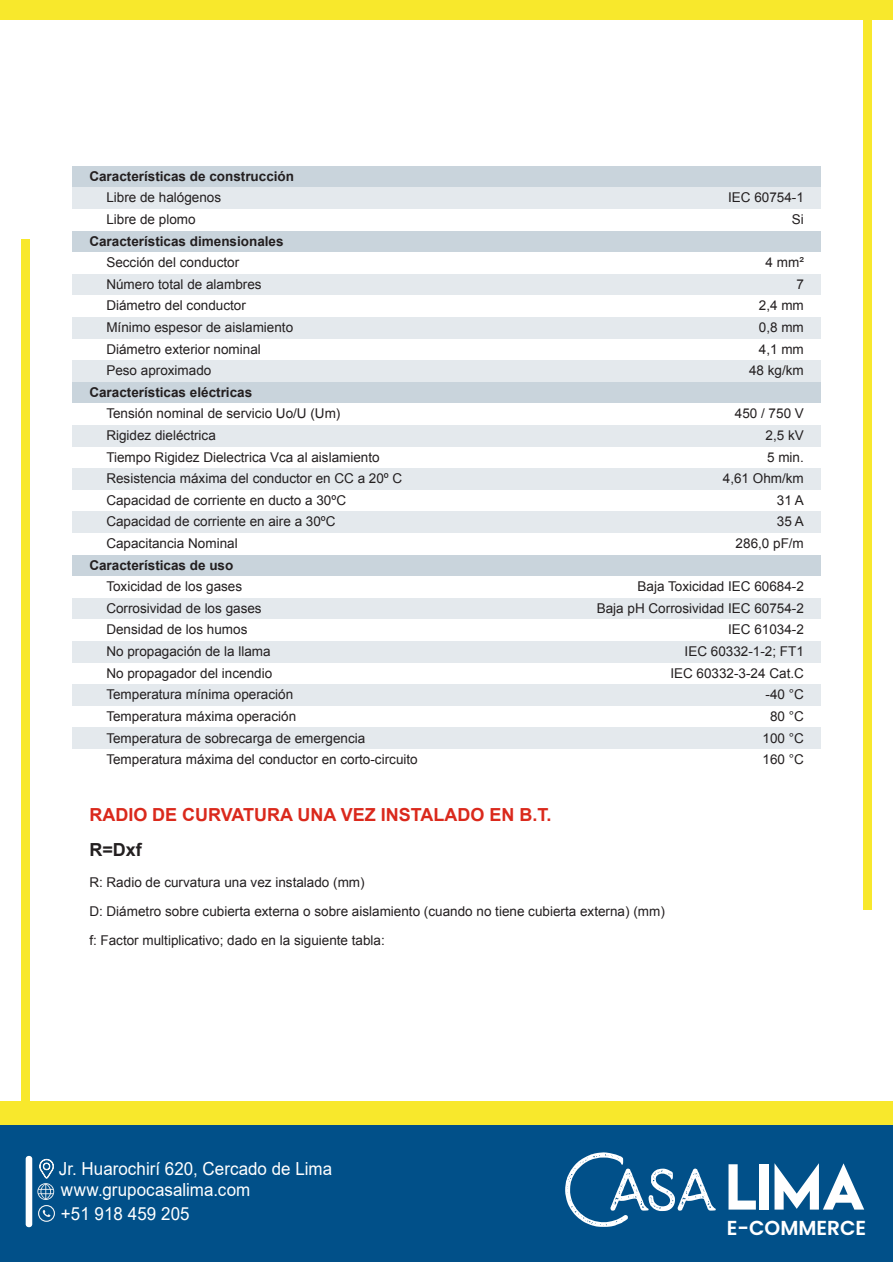
<style>
.page{position:relative;width:893px;height:1262px;background:#fff}
.page>*{position:absolute;margin:0;border:0;box-sizing:border-box;transform-origin:0 0}
.t1{font:600 20.25px "Poppins";color:#fff}
.t2{font:18px/20.7px "Arial";color:#fff;scale:.94 1}
.t3{font:700 18px "Arial";color:#da291c}
.t4{font:700 18px "Arial";color:#231f20}
.t5{font:13.5px/29.1px "Arial";color:#231f20}
.t6{font:700 13.5px "Arial";color:#231f20}
</style>
<div class="page">
<div style="left:0;top:166px;width:892px;height:21px;background:#c9d4dc"></div>
<div style="left:0;top:187px;width:892px;height:22px;background:#e4e9ed"></div>
<div style="left:0;top:231px;width:892px;height:21px;background:#c9d4dc"></div>
<div style="left:0;top:274px;width:892px;height:21px;background:#e4e9ed"></div>
<div style="left:0;top:317px;width:892px;height:22px;background:#e4e9ed"></div>
<div style="left:0;top:360px;width:892px;height:22px;background:#e4e9ed"></div>
<div style="left:0;top:382px;width:892px;height:21px;background:#c9d4dc"></div>
<div style="left:0;top:425px;width:892px;height:22px;background:#e4e9ed"></div>
<div style="left:0;top:468px;width:892px;height:22px;background:#e4e9ed"></div>
<div style="left:0;top:511px;width:892px;height:22px;background:#e4e9ed"></div>
<div style="left:0;top:555px;width:892px;height:21px;background:#c9d4dc"></div>
<div style="left:0;top:598px;width:892px;height:21px;background:#e4e9ed"></div>
<div style="left:0;top:641px;width:892px;height:22px;background:#e4e9ed"></div>
<div style="left:0;top:684px;width:892px;height:22px;background:#e4e9ed"></div>
<div style="left:0;top:727px;width:892px;height:22px;background:#e4e9ed"></div>
<div style="left:0;top:157px;width:72px;height:632px;background:#fff"></div>
<div style="left:821px;top:161px;width:71px;height:632px;background:#fff"></div>
<div style="left:0;top:1101px;width:892px;height:161px;background:#f8e82c"></div>
<div style="left:0;top:0;width:892px;height:20px;background:#f8e82c"></div>
<div style="left:863px;top:0;width:9px;height:909px;background:#f8e82c"></div>
<div style="left:21px;top:240px;width:9px;height:950px;background:#f8e82c"></div>
<div style="left:0;top:1125px;width:892px;height:137px;background:#015089"></div>
<svg style="left:43px;top:1210px;width:7px;height:7px"></svg>
<div style="left:38px;top:1205px;width:17px;height:16px;border:1px solid #f2f3f4;border-radius:50%"></div>
<svg style="left:728px;top:1164px;width:27px;height:45px"></svg>
<div style="left:759px;top:1164px;width:9px;height:45px;background:#fff"></div>
<svg style="left:774px;top:1163px;width:90px;height:46px"></svg>
<svg style="left:565px;top:1152px;width:150px;height:74px"></svg>
<div style="left:26px;top:1155px;width:6px;height:72px;background:#fff;border-radius:3px"></div>
<svg style="left:37px;top:1158px;width:17px;height:41px"></svg>
<p class="t6" style="left:89px;top:167px;width:206px">Características de construcción</p>
<p class="t5" style="left:106px;top:183px;width:116px">Libre de halógenos</p>
<p class="t5" style="left:728px;top:183px;width:77px">IEC 60754-1</p>
<p class="t5" style="left:106px;top:205px;width:91px">Libre de plomo</p>
<p class="t5" style="left:791px;top:205px;width:13px">Si</p>
<p class="t6" style="left:89px;top:232px;width:196px">Características dimensionales</p>
<p class="t5" style="left:106px;top:248px;width:134px">Sección del conductor</p>
<p class="t5" style="left:765px;top:248px;width:40px">4 mm²</p>
<p class="t5" style="left:106px;top:269px;width:157px">Número total de alambres</p>
<p class="t5" style="left:796px;top:269px;width:9px">7</p>
<p class="t5" style="left:106px;top:291px;width:141px">Diámetro del conductor</p>
<p class="t5" style="left:758px;top:291px;width:46px">2,4 mm</p>
<p class="t5" style="left:106px;top:313px;width:188px">Mínimo espesor de aislamiento</p>
<p class="t5" style="left:758px;top:313px;width:46px">0,8 mm</p>
<p class="t5" style="left:106px;top:334px;width:156px">Diámetro exterior nominal</p>
<p class="t5" style="left:758px;top:334px;width:46px">4,1 mm</p>
<p class="t5" style="left:106px;top:356px;width:107px">Peso aproximado</p>
<p class="t5" style="left:749px;top:356px;width:56px">48 kg/km</p>
<p class="t6" style="left:89px;top:383px;width:164px">Características eléctricas</p>
<p class="t5" style="left:106px;top:399px;width:235px">Tensión nominal de servicio Uo/U (Um)</p>
<p class="t5" style="left:734px;top:399px;width:70px">450 / 750 V</p>
<p class="t5" style="left:106px;top:421px;width:111px">Rigidez dieléctrica</p>
<p class="t5" style="left:765px;top:421px;width:40px">2,5 kV</p>
<p class="t5" style="left:106px;top:442px;width:275px">Tiempo Rigidez Dielectrica Vca al aislamiento</p>
<p class="t5" style="left:767px;top:442px;width:38px">5 min.</p>
<p class="t5" style="left:106px;top:464px;width:297px">Resistencia máxima del conductor en CC a 20º C</p>
<p class="t5" style="left:722px;top:464px;width:82px">4,61 Ohm/km</p>
<p class="t5" style="left:106px;top:485px;width:241px">Capacidad de corriente en ducto a 30ºC</p>
<p class="t5" style="left:776px;top:485px;width:29px">31 A</p>
<p class="t5" style="left:106px;top:507px;width:231px">Capacidad de corriente en aire a 30ºC</p>
<p class="t5" style="left:776px;top:507px;width:29px">35 A</p>
<p class="t5" style="left:106px;top:529px;width:133px">Capacitancia Nominal</p>
<p class="t5" style="left:735px;top:529px;width:70px">286,0 pF/m</p>
<p class="t6" style="left:89px;top:556px;width:145px">Características de uso</p>
<p class="t5" style="left:106px;top:572px;width:137px">Toxicidad de los gases</p>
<p class="t5" style="left:637px;top:572px;width:168px">Baja Toxicidad IEC 60684-2</p>
<p class="t5" style="left:106px;top:593px;width:157px">Corrosividad de los gases</p>
<p class="t5" style="left:596px;top:593px;width:208px">Baja pH Corrosividad IEC 60754-2</p>
<p class="t5" style="left:106px;top:615px;width:143px">Densidad de los humos</p>
<p class="t5" style="left:728px;top:615px;width:77px">IEC 61034-2</p>
<p class="t5" style="left:106px;top:637px;width:166px">No propagación de la llama</p>
<p class="t5" style="left:684px;top:637px;width:121px">IEC 60332-1-2; FT1</p>
<p class="t5" style="left:106px;top:658px;width:167px">No propagador del incendio</p>
<p class="t5" style="left:670px;top:658px;width:135px">IEC 60332-3-24 Cat.C</p>
<p class="t5" style="left:106px;top:680px;width:188px">Temperatura mínima operación</p>
<p class="t5" style="left:765px;top:680px;width:40px">-40 °C</p>
<p class="t5" style="left:106px;top:701px;width:191px">Temperatura máxima operación</p>
<p class="t5" style="left:770px;top:701px;width:35px">80 °C</p>
<p class="t5" style="left:106px;top:723px;width:260px">Temperatura de sobrecarga de emergencia</p>
<p class="t5" style="left:762px;top:723px;width:43px">100 °C</p>
<p class="t5" style="left:106px;top:745px;width:313px">Temperatura máxima del conductor en corto-circuito</p>
<p class="t5" style="left:762px;top:745px;width:43px">160 °C</p>
<h2 class="t3" style="left:89px;top:802px;width:463px">RADIO DE CURVATURA UNA VEZ INSTALADO EN B.T.</h2>
<h2 class="t4" style="left:89px;top:838px;width:54px">R=Dxf</h2>
<p class="t5" style="left:89px;top:867px;width:577px">R: Radio de curvatura una vez instalado (mm)<br>D: Diámetro sobre cubierta externa o sobre aislamiento (cuando no tiene cubierta externa) (mm) f: Factor multiplicativo; dado en la siguiente tabla:</p>
<h2 class="t2" style="left:59px;top:1158px;width:292px">Jr. Huarochirí 620, Cercado de Lima www.grupocasalima.com</h2>
<h2 class="t2" style="left:61px;top:1202px;width:138px">+51 918 459 205</h2>
<h1 class="t1" style="left:726px;top:1215px;width:141px">E-COMMERCE</h1>
</div>
